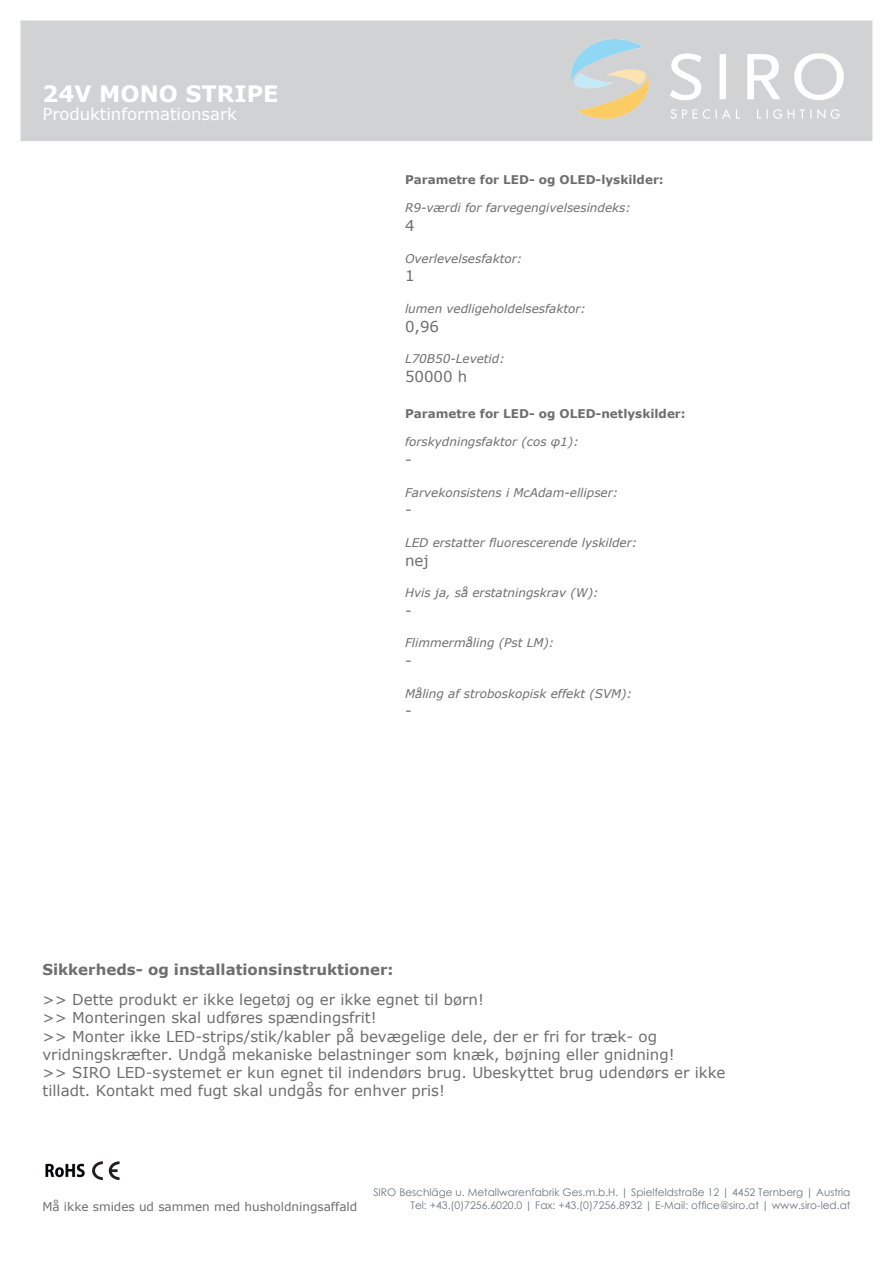
<style>
.page{position:relative;width:893px;height:1263px;background:#fff}
.page>*{position:absolute;margin:0;border:0;box-sizing:border-box;transform-origin:0 0}
.t1{font:700 22.5px "Verdana";color:#fff}
.t2{font:16.5px "Verdana";color:#fff}
.t3{font:15px/18.3px "Verdana";color:#6e6e6e}
.t4{font:700 15px "Verdana";color:#6e6e6e}
.t5{font:italic 12px "Verdana";color:#6e6e6e}
.t6{font:700 12px "Verdana";color:#6e6e6e}
.t7{font:12px "Verdana";color:#6e6e6e}
.t8{font:10.5px/12.6px "Century Gothic";color:#6d747f;text-align:right}
</style>
<div class="page">
<div style="left:21px;top:21px;width:851px;height:120px;background:#d1d2d4"></div>
<img style="left:571px;top:40px;width:272px;height:78px">
<img style="left:45px;top:1163px;width:40px;height:15px">
<svg style="left:92px;top:1161px;width:27px;height:19px"></svg>
<h1 class="t1" style="left:42px;top:80px;width:238px">24V MONO STRIPE</h1>
<p class="t2" style="left:42px;top:104px;width:196px">Produktinformationsark</p>
<p class="t6" style="left:405px;top:172px;width:260px">Parametre for LED- og OLED-lyskilder:</p>
<p class="t5" style="left:405px;top:200px;width:227px">R9-værdi for farvegengivelsesindeks:</p>
<p class="t3" style="left:405px;top:216px;width:11px">4</p>
<p class="t5" style="left:405px;top:250px;width:119px">Overlevelsesfaktor:</p>
<p class="t3" style="left:405px;top:266px;width:11px">1</p>
<p class="t5" style="left:405px;top:301px;width:183px">lumen vedligeholdelsesfaktor:</p>
<p class="t3" style="left:405px;top:316px;width:36px">0,96</p>
<p class="t5" style="left:405px;top:351px;width:101px">L70B50-Levetid:</p>
<p class="t3" style="left:405px;top:367px;width:64px">50000 h</p>
<p class="t6" style="left:405px;top:406px;width:282px">Parametre for LED- og OLED-netlyskilder:</p>
<p class="t5" style="left:405px;top:434px;width:175px">forskydningsfaktor (cos φ1):</p>
<p class="t3" style="left:405px;top:450px;width:8px">-</p>
<p class="t5" style="left:405px;top:484px;width:215px">Farvekonsistens i McAdam-ellipser:</p>
<p class="t3" style="left:405px;top:500px;width:8px">-</p>
<p class="t5" style="left:405px;top:535px;width:234px">LED erstatter fluorescerende lyskilder:</p>
<p class="t3" style="left:405px;top:550px;width:25px">nej</p>
<p class="t5" style="left:405px;top:585px;width:195px">Hvis ja, så erstatningskrav (W):</p>
<p class="t3" style="left:405px;top:601px;width:8px">-</p>
<p class="t5" style="left:405px;top:635px;width:151px">Flimmermåling (Pst LM):</p>
<p class="t3" style="left:405px;top:651px;width:8px">-</p>
<p class="t5" style="left:405px;top:685px;width:229px">Måling af stroboskopisk effekt (SVM):</p>
<p class="t3" style="left:405px;top:701px;width:8px">-</p>
<p class="t4" style="left:42px;top:960px;width:353px">Sikkerheds- og installationsinstruktioner:</p>
<p class="t3" style="left:42px;top:990px;width:685px">&gt;&gt; Dette produkt er ikke legetøj og er ikke egnet til børn!<br>&gt;&gt; Monteringen skal udføres spændingsfrit!<br>&gt;&gt; Monter ikke LED-strips/stik/kabler på bevægelige dele, der er fri for træk- og vridningskræfter. Undgå mekaniske belastninger som knæk, bøjning eller gnidning!<br>&gt;&gt; SIRO LED-systemet er kun egnet til indendørs brug. Ubeskyttet brug udendørs er ikke tilladt. Kontakt med fugt skal undgås for enhver pris!</p>
<p class="t7" style="left:42px;top:1198px;width:316px">Må ikke smides ud sammen med husholdningsaffald</p>
<p class="t8" style="left:373px;top:1186px;width:479px">SIRO Beschläge u. Metallwarenfabrik Ges.m.b.H. | Spielfeldstraße 12 | 4452 Ternberg | Austria<br>Tel: +43.(0)7256.6020.0 | Fax: +43.(0)7256.8932 | E-Mail: office@siro.at | www.siro-led.at</p>
</div>
